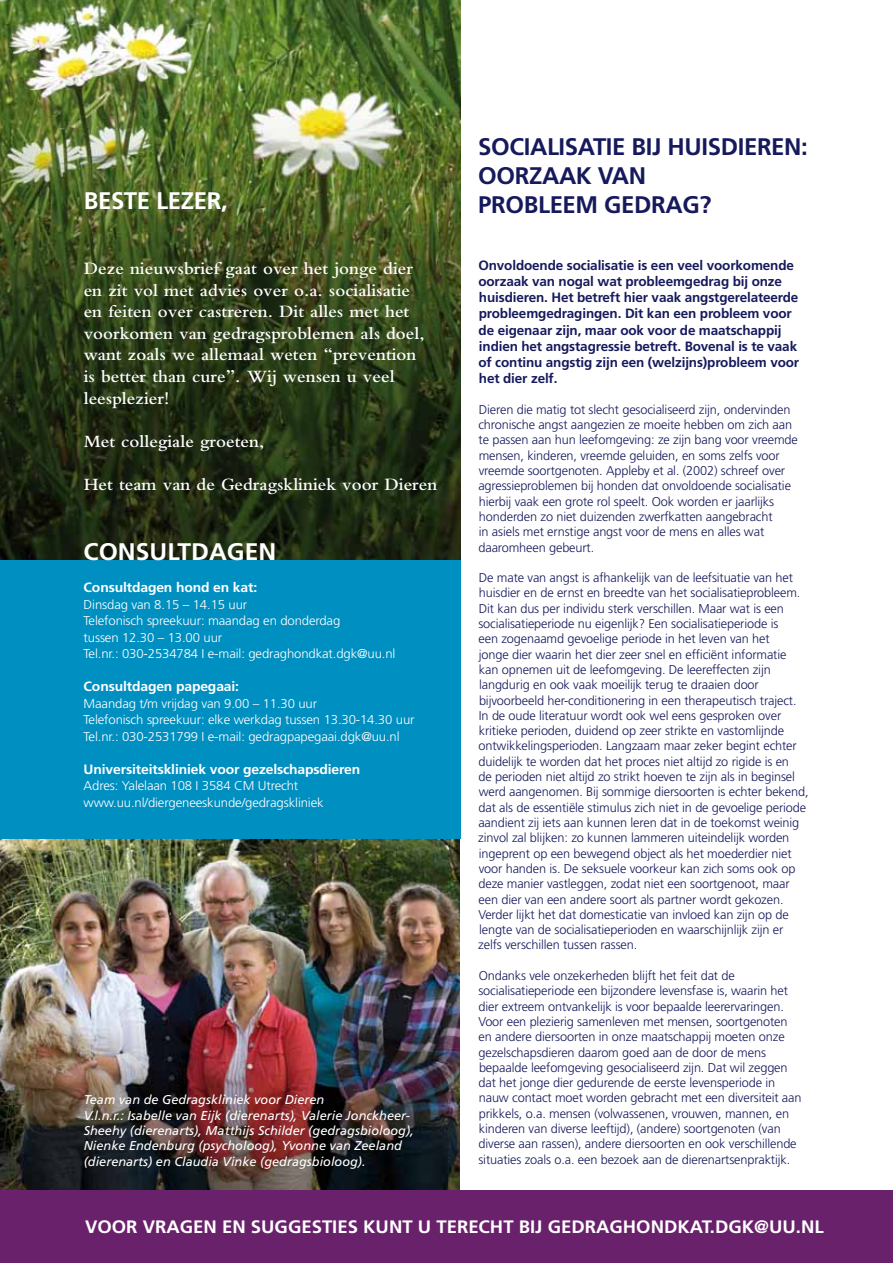
<style>
.page{position:relative;width:893px;height:1263px;background:#fff}
.page>*{position:absolute;margin:0;border:0;box-sizing:border-box;transform-origin:0 0}
.t1{font:700 24px/28.8px "Frutiger LT Std";letter-spacing:-.015em;color:#161a5c}
.t2{font:700 24px "Frutiger LT Std";color:#fff}
.t3{font:600 18px/21.6px "Bembo Std";color:#fff}
.t4{font:700 18px "Frutiger LT Std";color:#fff}
.t5{font:700 13.5px/16.2px "Frutiger LT Std";letter-spacing:-.01em;color:#161a5c}
.t6{font:700 13.5px "Frutiger LT Std";letter-spacing:-.01em;color:#fff}
.t7{font:300 12.75px/15.3px "Frutiger LT Std";letter-spacing:-.01em;color:#161a5c}
.t8{font:300 12.75px/16.5px "Frutiger LT Std";letter-spacing:-.01em;color:#fff}
.t9{font:italic 12.75px/15.3px "Frutiger LT Std";color:#fff}
</style>
<div class="page">
<img style="left:0;top:839px;width:460px;height:352px">
<img style="left:0;top:0;width:461px;height:560px">
<div style="left:0;top:1191px;width:893px;height:72px;background:#69216c"></div>
<div style="left:0;top:560px;width:461px;height:279px;background:#008fc1"></div>
<h1 class="t2" style="left:84px;top:187px;width:146px">Beste lezer,</h1>
<p class="t3" style="left:84px;top:258px;width:343px">Deze nieuwsbrief gaat over het jonge dier en zit vol met advies over o.a. socialisatie en feiten over castreren. Dit alles met het voorkomen van gedragsproblemen als doel, want zoals we allemaal weten “prevention is better than cure”. Wij wensen u veel leesplezier!</p>
<h2 class="t3" style="left:84px;top:430px;width:182px">Met collegiale groeten,</h2>
<h2 class="t3" style="left:84px;top:474px;width:355px">Het team van de Gedragskliniek voor Dieren</h2>
<h1 class="t2" style="left:84px;top:538px;width:194px">Consultdagen</h1>
<p class="t6" style="left:84px;top:579px;width:175px">Consultdagen hond en kat:</p>
<p class="t8" style="left:84px;top:596px;width:313px">Dinsdag van 8.15 – 14.15 uur<br>Telefonisch spreekuur: maandag en donderdag<br>tussen 12.30 – 13.00 uur<br>Tel.nr.: 030-2534784 I e-mail: gedraghondkat.dgk@uu.nl</p>
<p class="t6" style="left:84px;top:678px;width:157px">Consultdagen papegaai:</p>
<p class="t8" style="left:84px;top:695px;width:332px">Maandag t/m vrijdag van 9.00 – 11.30 uur<br>Telefonisch spreekuur: elke werkdag tussen 13.30-14.30 uur<br>Tel.nr.: 030-2531799 I e-mail: gedragpapegaai.dgk@uu.nl</p>
<p class="t6" style="left:84px;top:761px;width:278px">Universiteitskliniek voor gezelschapsdieren</p>
<p class="t8" style="left:84px;top:778px;width:242px">Adres: Yalelaan 108 I 3584 CM Utrecht www.uu.nl/diergeneeskunde/gedragskliniek</p>
<p class="t9" style="left:84px;top:1092px;width:332px">Team van de Gedragskliniek voor Dieren<br>V.l.n.r.: Isabelle van Eijk (dierenarts), Valerie Jonckheer-Sheehy (dierenarts), Matthijs Schilder (gedragsbioloog), Nienke Endenburg (psycholoog), Yvonne van Zeeland (dierenarts) en Claudia Vinke (gedragsbioloog).</p>
<h1 class="t1" style="left:478px;top:132px;width:331px">socialisatie bij huisdieren: oorzaak van<br>probleem gedrag?</h1>
<p class="t5" style="left:478px;top:257px;width:322px">Onvoldoende socialisatie is een veel voorkomende oorzaak van nogal wat probleemgedrag bij onze huisdieren. Het betreft hier vaak angstgerelateerde probleemgedragingen. Dit kan een probleem voor de eigenaar zijn, maar ook voor de maatschappij indien het angstagressie betreft. Bovenal is te vaak of continu angstig zijn een (welzijns)probleem voor het dier zelf.</p>
<p class="t7" style="left:478px;top:402px;width:321px">Dieren die matig tot slecht gesocialiseerd zijn, ondervinden chronische angst aangezien ze moeite hebben om zich aan te passen aan hun leefomgeving: ze zijn bang voor vreemde mensen, kinderen, vreemde geluiden, en soms zelfs voor vreemde soortgenoten. Appleby et al. (2002) schreef over agressieproblemen bij honden dat onvoldoende socialisatie hierbij vaak een grote rol speelt. Ook worden er jaarlijks honderden zo niet duizenden zwerfkatten aangebracht<br>in asiels met ernstige angst voor de mens en alles wat daaromheen gebeurt.</p>
<p class="t7" style="left:478px;top:570px;width:332px">De mate van angst is afhankelijk van de leefsituatie van het huisdier en de ernst en breedte van het socialisatieprobleem.<br>Dit kan dus per individu sterk verschillen. Maar wat is een socialisatieperiode nu eigenlijk? Een socialisatieperiode is<br>een zogenaamd gevoelige periode in het leven van het<br>jonge dier waarin het dier zeer snel en efficiënt informatie kan opnemen uit de leefomgeving. De leereffecten zijn langdurig en ook vaak moeilijk terug te draaien door bijvoorbeeld her-conditionering in een therapeutisch traject.<br>In de oude literatuur wordt ook wel eens gesproken over kritieke perioden, duidend op zeer strikte en vastomlijnde ontwikkelingsperioden. Langzaam maar zeker begint echter duidelijk te worden dat het proces niet altijd zo rigide is en<br>de perioden niet altijd zo strikt hoeven te zijn als in beginsel werd aangenomen. Bij sommige diersoorten is echter bekend, dat als de essentiële stimulus zich niet in de gevoelige periode aandient zij iets aan kunnen leren dat in de toekomst weinig zinvol zal blijken: zo kunnen lammeren uiteindelijk worden ingeprent op een bewegend object als het moederdier niet voor handen is. De seksuele voorkeur kan zich soms ook op deze manier vastleggen, zodat niet een soortgenoot, maar een dier van een andere soort als partner wordt gekozen.<br>Verder lijkt het dat domesticatie van invloed kan zijn op de lengte van de socialisatieperioden en waarschijnlijk zijn er zelfs verschillen tussen rassen.</p>
<p class="t7" style="left:478px;top:968px;width:325px">Ondanks vele onzekerheden blijft het feit dat de socialisatieperiode een bijzondere levensfase is, waarin het dier extreem ontvankelijk is voor bepaalde leerervaringen.<br>Voor een plezierig samenleven met mensen, soortgenoten en andere diersoorten in onze maatschappij moeten onze gezelschapsdieren daarom goed aan de door de mens bepaalde leefomgeving gesocialiseerd zijn. Dat wil zeggen dat het jonge dier gedurende de eerste levensperiode in nauw contact moet worden gebracht met een diversiteit aan prikkels, o.a. mensen (volwassenen, vrouwen, mannen, en kinderen van diverse leeftijd), (andere) soortgenoten (van diverse aan rassen), andere diersoorten en ook verschillende situaties zoals o.a. een bezoek aan de dierenartsenpraktijk.</p>
<h2 class="t4" style="left:85px;top:1216px;width:740px">Voor vragen en suggesties kunt u terecht bij gedraghondkat.dgk@uu.nl</h2>
</div>
